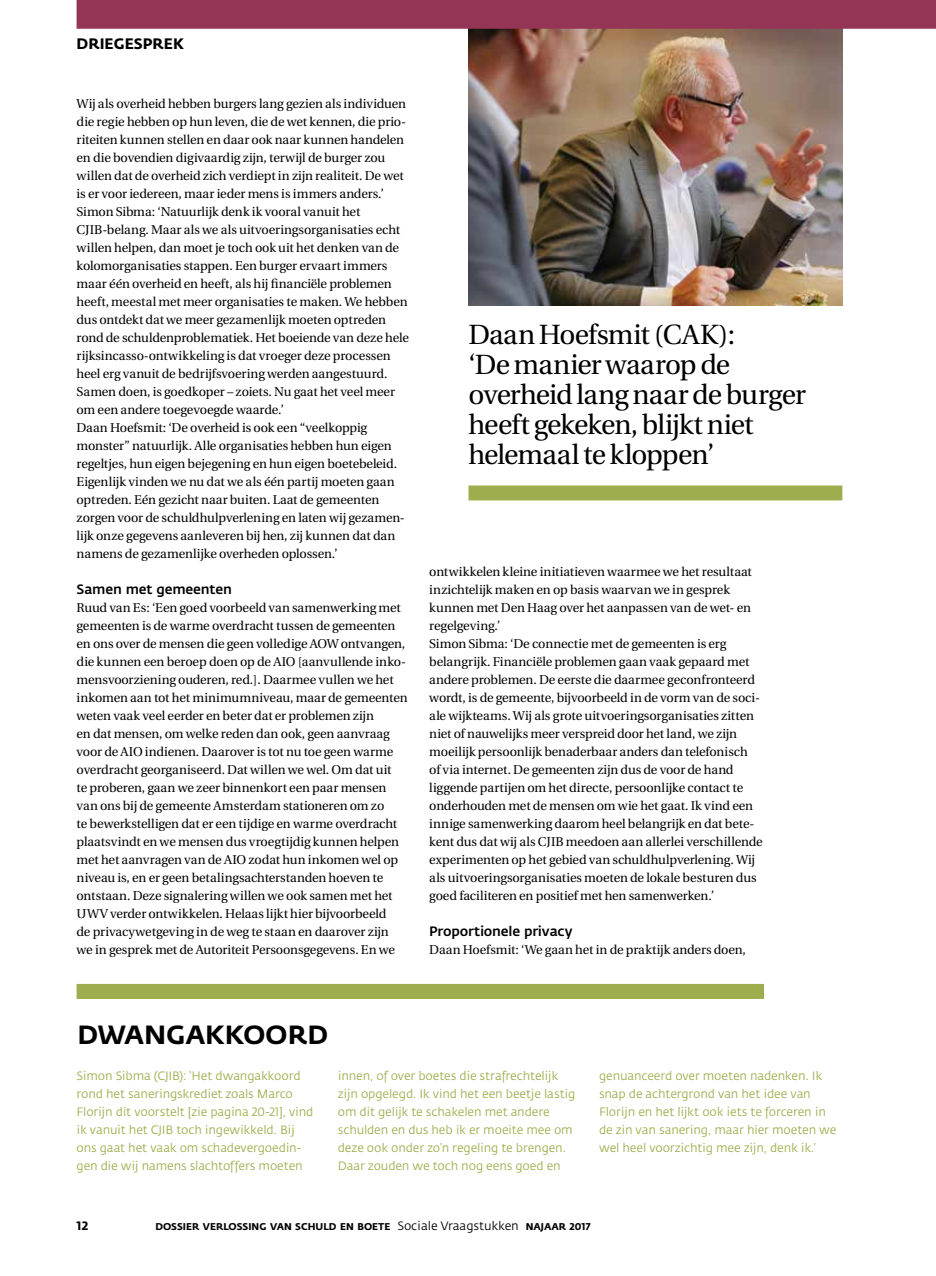
<style>
.page{position:relative;width:936px;height:1276px;background:#fff}
.page>*{position:absolute;margin:0;border:0;box-sizing:border-box;transform-origin:0 0}
.t1{font:33.75px "Fedra Sans Medium SC";letter-spacing:-.035em;color:#000}
.t2{font:27.75px/30px "Utopia";letter-spacing:-.03em;color:#000}
.t3{font:700 15px "Fedra Sans";color:#000}
.t4{font:13.5px "Fedra Sans Medium TF";letter-spacing:-.015em;color:#000}
.t5{font:12.75px/18px "Utopia";letter-spacing:-.01em;color:#000}
.t6{font:12px/18px "Fedra Sans";letter-spacing:-.015em;color:#9eae4e}
.t7{font:700 12px "Fedra Sans";color:#000}
.t8{font:700 9.75px "Fedra Sans";color:#000}
.s1{font-weight:400;font-size:12px}
</style>
<div class="page">
<img style="left:468px;top:29px;width:374px;height:276px">
<div style="left:468px;top:485px;width:374px;height:15px;background:#9eae4e"></div>
<div style="left:77px;top:984px;width:687px;height:15px;background:#9eae4e"></div>
<div style="left:77px;top:0;width:858px;height:29px;background:#953556"></div>
<p class="t3" style="left:77px;top:35px;width:109px">DRIEGESPREK</p>
<p class="t5" style="left:77px;top:95px;width:334px">Wij als overheid hebben burgers lang gezien als individuen die regie hebben op hun leven, die de wet kennen, die prio&shy;riteiten kunnen stellen en daar ook naar kunnen handelen en die bovendien digivaardig zijn, terwijl de burger zou willen dat de overheid zich verdiept in zijn realiteit. De wet is er voor iedereen, maar ieder mens is immers anders.’ Simon Sibma: ‘Natuurlijk denk ik vooral vanuit het CJIB-belang. Maar als we als uitvoeringsorganisaties echt willen helpen, dan moet je toch ook uit het denken van de kolomorganisaties stappen. Een burger ervaart immers maar één overheid en heeft, als hij financiële problemen heeft, meestal met meer organisaties te maken. We hebben dus ontdekt dat we meer gezamenlijk moeten optreden rond de schuldenproblematiek. Het boeiende van deze hele rijksincasso-ontwikkeling is dat vroeger deze processen heel erg vanuit de bedrijfsvoering werden aangestuurd.<br>Samen doen, is goedkoper – zoiets. Nu gaat het veel meer om een andere toegevoegde waarde.’<br>Daan Hoefsmit: ‘De overheid is ook een “veelkoppig monster” natuurlijk. Alle organisaties hebben hun eigen regeltjes, hun eigen bejegening en hun eigen boetebeleid.<br>Eigenlijk vinden we nu dat we als één partij moeten gaan optreden. Eén gezicht naar buiten. Laat de gemeenten zorgen voor de schuldhulpverlening en laten wij gezamen&shy;lijk onze gegevens aanleveren bij hen, zij kunnen dat dan namens de gezamenlijke overheden oplossen.’</p>
<p class="t4" style="left:77px;top:582px;width:157px">Samen met gemeenten</p>
<p class="t5" style="left:77px;top:599px;width:332px">Ruud van Es: ‘Een goed voorbeeld van samenwerking met gemeenten is de warme overdracht tussen de gemeenten en ons over de mensen die geen volledige AOW ontvangen, die kunnen een beroep doen op de AIO [aanvullende inko&shy;mensvoorziening ouderen, red.]. Daarmee vullen we het inkomen aan tot het minimumniveau, maar de gemeenten weten vaak veel eerder en beter dat er problemen zijn<br>en dat mensen, om welke reden dan ook, geen aanvraag voor de AIO indienen. Daarover is tot nu toe geen warme overdracht georganiseerd. Dat willen we wel. Om dat uit<br>te proberen, gaan we zeer binnenkort een paar mensen van ons bij de gemeente Amsterdam stationeren om zo<br>te bewerkstelligen dat er een tijdige en warme overdracht plaatsvindt en we mensen dus vroegtijdig kunnen helpen met het aanvragen van de AIO zodat hun inkomen wel op niveau is, en er geen betalingsachterstanden hoeven te ontstaan. Deze signalering willen we ook samen met het UWV verder ontwikkelen. Helaas lijkt hier bijvoorbeeld<br>de privacywetgeving in de weg te staan en daarover zijn we in gesprek met de Autoriteit Persoonsgegevens. En we</p>
<h2 class="t2" style="left:468px;top:320px;width:339px">Daan Hoefsmit (CAK):<br>‘De manier waarop de overheid lang naar de burger heeft gekeken, blijkt niet helemaal te kloppen’</h2>
<p class="t5" style="left:429px;top:563px;width:335px">ontwikkelen kleine initiatieven waarmee we het resultaat inzichtelijk maken en op basis waarvan we in gesprek kunnen met Den Haag over het aanpassen van de wet- en regelgeving.’<br>Simon Sibma: ‘De connectie met de gemeenten is erg belangrijk. Financiële problemen gaan vaak gepaard met andere problemen. De eerste die daarmee geconfronteerd wordt, is de gemeente, bijvoorbeeld in de vorm van de soci&shy;ale wijkteams. Wij als grote uitvoeringsorganisaties zitten niet of nauwelijks meer verspreid door het land, we zijn moeilijk persoonlijk benaderbaar anders dan telefonisch<br>of via internet. De gemeenten zijn dus de voor de hand liggende partijen om het directe, persoonlijke contact te onderhouden met de mensen om wie het gaat. Ik vind een innige samenwerking daarom heel belangrijk en dat bete&shy;kent dus dat wij als CJIB meedoen aan allerlei verschillende experimenten op het gebied van schuldhulpverlening. Wij als uitvoeringsorganisaties moeten de lokale besturen dus goed faciliteren en positief met hen samenwerken.’</p>
<p class="t4" style="left:429px;top:924px;width:145px">Proportionele privacy</p>
<p class="t5" style="left:429px;top:941px;width:318px">Daan Hoefsmit: ‘We gaan het in de praktijk anders doen,</p>
<h1 class="t1" style="left:77px;top:1013px;width:254px">dwangakkoord</h1>
<p class="t6" style="left:77px;top:1067px;width:238px">Simon Sibma (CJIB): ‘Het dwangakkoord rond het saneringskrediet zoals Marco Florijn dit voorstelt [zie pagina 20-21], vind ik vanuit het CJIB toch ingewikkeld. Bij ons gaat het vaak om schadevergoedin&shy;gen die wij namens slachtoffers moeten</p>
<p class="t6" style="left:338px;top:1067px;width:239px">innen, of over boetes die strafrechtelijk zijn opgelegd. Ik vind het een beetje lastig om dit gelijk te schakelen met andere schulden en dus heb ik er moeite mee om deze ook onder zo’n regeling te brengen.<br>Daar zouden we toch nog eens goed en</p>
<p class="t6" style="left:599px;top:1067px;width:239px">genuanceerd over moeten nadenken. Ik snap de achtergrond van het idee van Florijn en het lijkt ook iets te forceren in de zin van sanering, maar hier moeten we wel heel voorzichtig mee zijn, denk ik.’</p>
<p class="t7" style="left:77px;top:1218px;width:13px">12</p>
<p class="t8" style="left:155px;top:1220px;width:437px">DOSSIER VERLOSSING VAN SCHULD EN BOETE <span class="s1">Sociale Vraagstukken</span> NAJAAR 2017</p>
</div>
